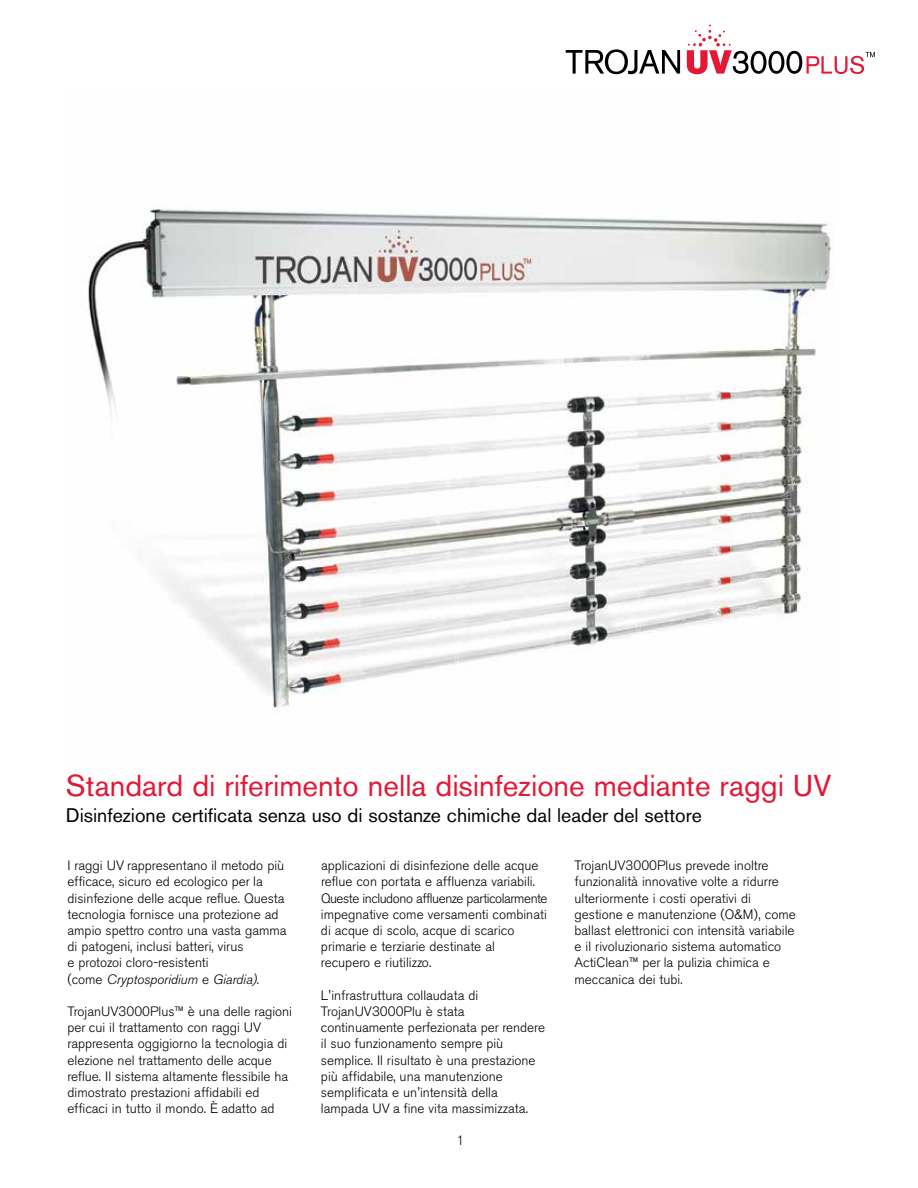
<style>
.page{position:relative;width:918px;height:1188px;background:#fff}
.page>*{position:absolute;margin:0;border:0;box-sizing:border-box;transform-origin:0 0}
.t1{font:30px "Akzidenz Grotesk BQ";color:#e31837}
.t2{font:19.5px "Akzidenz Grotesk BQ";color:#000}
.t3{font:300 13.5px/16.2px "Akzidenz Grotesk BQ";color:#000}
.s1{font-style:italic}
</style>
<div class="page">
<img style="left:88px;top:208px;width:743px;height:505px">
<svg style="left:566px;top:49px;width:114px;height:25px"></svg>
<svg style="left:687px;top:25px;width:188px;height:49px"></svg>
<h1 class="t1" style="left:66px;top:767px;width:767px">Standard di riferimento nella disinfezione mediante raggi UV</h1>
<h2 class="t2" style="left:66px;top:804px;width:638px">Disinfezione certificata senza uso di sostanze chimiche dal leader del settore</h2>
<p class="t3" style="left:68px;top:858px;width:221px">I raggi UV rappresentano il metodo più efficace, sicuro ed ecologico per la disinfezione delle acque reflue. Questa tecnologia fornisce una protezione ad ampio spettro contro una vasta gamma di patogeni, inclusi batteri, virus<br>e protozoi cloro-resistenti<br>(come <span class="s1">Cryptosporidium</span> e <span class="s1">Giardia)</span>.</p>
<p class="t3" style="left:68px;top:1003px;width:226px">TrojanUV3000Plus™ è una delle ragioni per cui il trattamento con raggi UV rappresenta oggigiorno la tecnologia di elezione nel trattamento delle acque reflue. Il sistema altamente flessibile ha dimostrato prestazioni affidabili ed efficaci in tutto il mondo. È adatto ad</p>
<p class="t3" style="left:321px;top:858px;width:228px">applicazioni di disinfezione delle acque reflue con portata e affluenza variabili.<br>Queste includono affluenze particolarmente impegnative come versamenti combinati di acque di scolo, acque di scarico primarie e terziarie destinate al<br>recupero e riutilizzo.</p>
<p class="t3" style="left:321px;top:987px;width:226px">L'infrastruttura collaudata di TrojanUV3000Plu è stata continuamente perfezionata per rendere il suo funzionamento sempre più semplice. Il risultato è una prestazione più affidabile, una manutenzione semplificata e un'intensità della lampada UV a fine vita massimizzata.</p>
<p class="t3" style="left:456px;top:1133px;width:9px">1</p>
<p class="t3" style="left:575px;top:858px;width:223px">TrojanUV3000Plus prevede inoltre funzionalità innovative volte a ridurre ulteriormente i costi operativi di gestione e manutenzione (O&amp;M), come ballast elettronici con intensità variabile e il rivoluzionario sistema automatico ActiClean™ per la pulizia chimica e meccanica dei tubi.</p>
</div>
